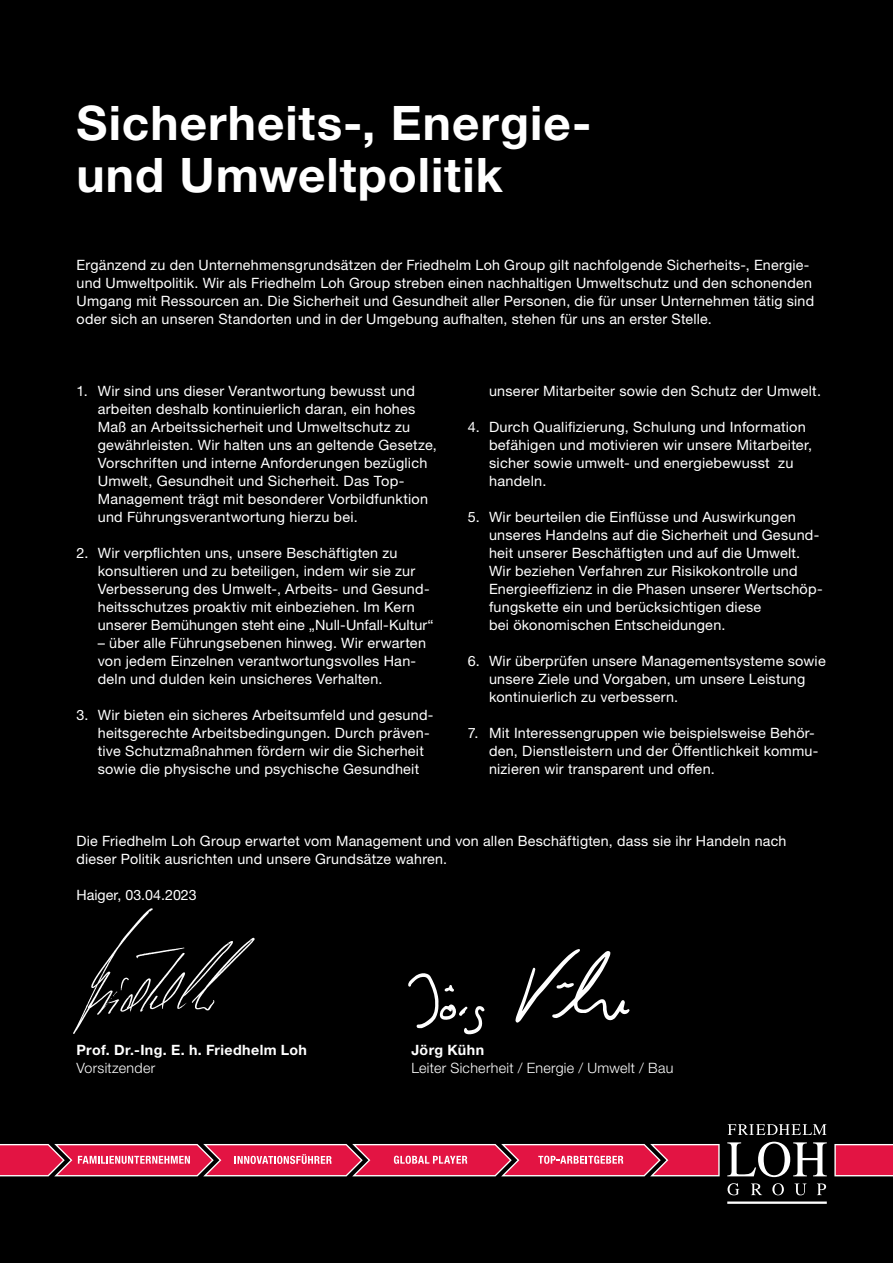
<style>
.page{position:relative;width:893px;height:1263px;background:#000}
.page>*{position:absolute;margin:0;border:0;box-sizing:border-box;transform-origin:0 0}
.Subheadline{font:700 47.7px/51.9px "Neue Helvetica For Rittal";letter-spacing:.02em;color:#fff}
.t1{font:14.25px/18px "Neue Helvetica For Rittal";letter-spacing:.015em;color:#fff}
.t2{font:300 14.25px "Neue Helvetica For Rittal";letter-spacing:.02em;color:#fff}
.t3{font:700 14.25px "Neue Helvetica For Rittal";letter-spacing:.025em;color:#fff}
</style>
<div class="page">
<svg style="left:834px;top:1144px;width:59px;height:32px"></svg>
<svg style="left:727px;top:1124px;width:100px;height:80px"></svg>
<svg style="left:0;top:1144px;width:720px;height:32px"></svg>
<img style="left:73px;top:908px;width:182px;height:126px">
<svg style="left:515px;top:949px;width:115px;height:74px"></svg>
<svg style="left:408px;top:973px;width:77px;height:61px"></svg>
<p class="Subheadline" style="left:77px;top:97px;width:517px">Sicherheits-, Energie&shy;und Umweltpolitik</p>
<p class="t1" style="left:77px;top:256px;width:739px">Ergänzend zu den Unternehmensgrundsätzen der Friedhelm Loh Group gilt nachfolgende Sicherheits-, Energie&shy;und Umweltpolitik. Wir als Friedhelm Loh Group streben einen nachhaltigen Umweltschutz und den schonenden Umgang mit Ressourcen an. Die Sicherheit und Gesundheit aller Personen, die für unser Unternehmen tätig sind oder sich an unseren Standorten und in der Umgebung aufhalten, stehen für uns an erster Stelle.</p>
<p class="t1" style="left:98px;top:382px;width:340px;text-indent:-21px">1. Wir sind uns dieser Verantwortung bewusst und arbeiten deshalb kontinuierlich daran, ein hohes Maß an Arbeitssicherheit und Umweltschutz zu gewährleisten. Wir halten uns an geltende Gesetze, Vorschriften und interne Anforderungen bezüglich Umwelt, Gesundheit und Sicherheit. Das Top-Management trägt mit besonderer Vorbildfunktion und Führungsverantwortung hierzu bei.</p>
<p class="t1" style="left:98px;top:544px;width:337px;text-indent:-21px">2. Wir verpflichten uns, unsere Beschäftigten zu konsultieren und zu beteiligen, indem wir sie zur Verbesserung des Umwelt-, Arbeits- und Gesund&shy;heitsschutzes proaktiv mit einbeziehen. Im Kern unserer Bemühungen steht eine „Null-Unfall-Kultur“</p>
<p class="t1" style="left:98px;top:634px;width:330px">– über alle Führungsebenen hinweg. Wir erwarten von jedem Einzelnen verantwortungsvolles Han&shy;deln und dulden kein unsicheres Verhalten.</p>
<p class="t1" style="left:98px;top:706px;width:337px;text-indent:-21px">3. Wir bieten ein sicheres Arbeitsumfeld und gesund&shy;heitsgerechte Arbeitsbedingungen. Durch präven&shy;tive Schutzmaßnahmen fördern wir die Sicherheit sowie die physische und psychische Gesundheit</p>
<p class="t1" style="left:489px;top:382px;width:333px">unserer Mitarbeiter sowie den Schutz der Umwelt.</p>
<p class="t1" style="left:489px;top:418px;width:325px;text-indent:-21px">4. Durch Qualifizierung, Schulung und Information befähigen und motivieren wir unsere Mitarbeiter, sicher sowie umwelt- und energiebewusst zu handeln.</p>
<p class="t1" style="left:489px;top:508px;width:335px;text-indent:-21px">5. Wir beurteilen die Einflüsse und Auswirkungen unseres Handelns auf die Sicherheit und Gesund&shy;heit unserer Beschäftigten und auf die Umwelt.<br>Wir beziehen Verfahren zur Risikokontrolle und Energieeffizienz in die Phasen unserer Wertschöp&shy;fungskette ein und berücksichtigen diese<br>bei ökonomischen Entscheidungen.</p>
<p class="t1" style="left:489px;top:652px;width:338px;text-indent:-21px">6. Wir überprüfen unsere Managementsysteme sowie unsere Ziele und Vorgaben, um unsere Leistung kontinuierlich zu verbessern.</p>
<p class="t1" style="left:489px;top:724px;width:331px;text-indent:-21px">7. Mit Interessengruppen wie beispielsweise Behör&shy;den, Dienstleistern und der Öffentlichkeit kommu&shy;nizieren wir transparent und offen.</p>
<p class="t1" style="left:77px;top:832px;width:711px">Die Friedhelm Loh Group erwartet vom Management und von allen Beschäftigten, dass sie ihr Handeln nach dieser Politik ausrichten und unsere Grundsätze wahren.</p>
<p class="t1" style="left:77px;top:886px;width:122px">Haiger, 03.04.2023</p>
<p class="t3" style="left:77px;top:1041px;width:232px">Prof. Dr.-Ing. E. h. Friedhelm Loh</p>
<p class="t2" style="left:77px;top:1059px;width:80px">Vorsitzender</p>
<p class="t3" style="left:411px;top:1041px;width:74px">Jörg Kühn</p>
<p class="t2" style="left:411px;top:1059px;width:263px">Leiter Sicherheit / Energie / Umwelt / Bau</p>
</div>
